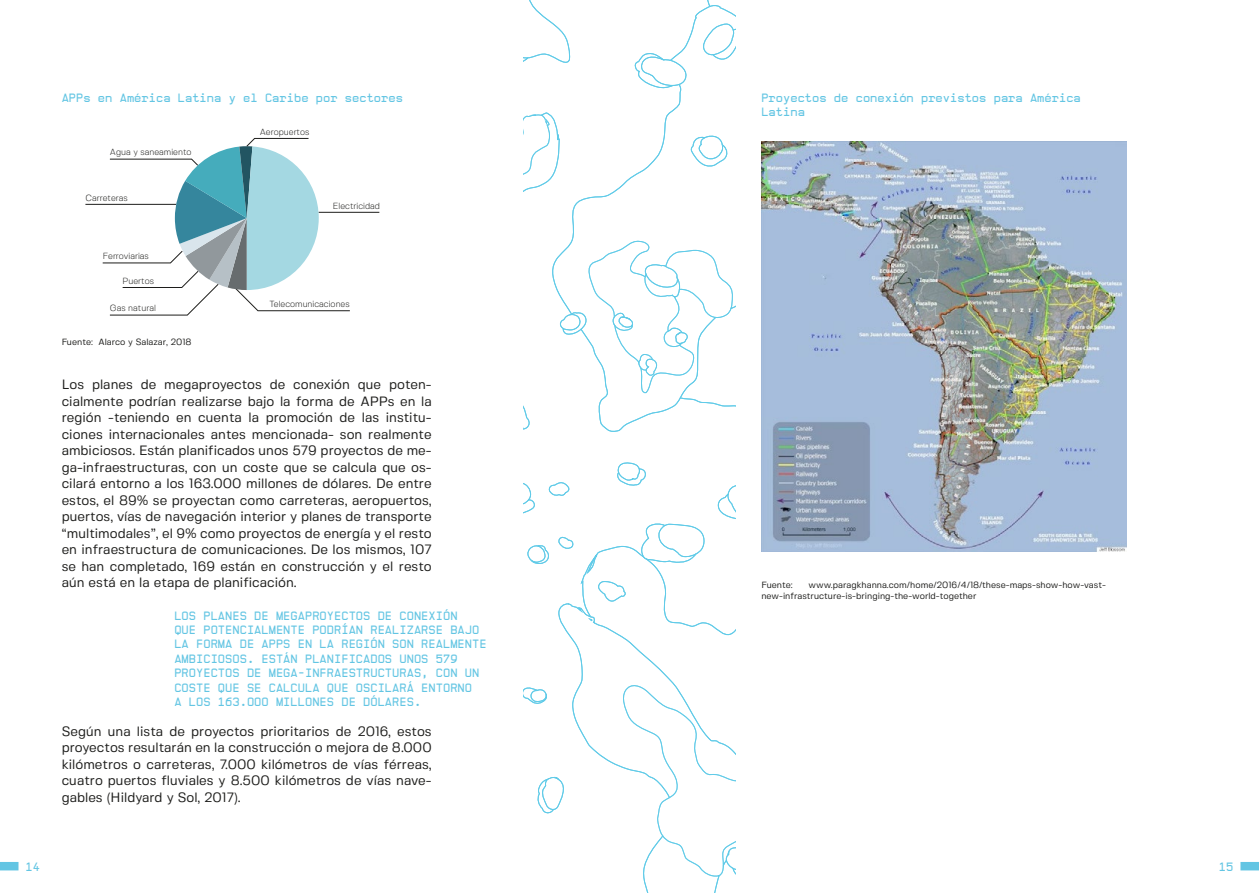
<style>
.page{position:relative;width:1259px;height:893px;background:#fff}
.page>*{position:absolute;margin:0;border:0;box-sizing:border-box;transform-origin:0 0}
.t1{font:13.5px/16.5px "Fivo Sans";color:#1d1d1b;text-align:justify}
.destacado{font:12px/14.4px "Office";color:#63c5e3}
.Recuadros_titulo{font:12px/14.4px "Office";color:#63c5e3}
.Footnote{font:9px/11.2px "Fivo Sans";color:#1d1d1b}
.t2{font:300 8.85px "Fivo Sans";color:#1d1d1b}
</style>
<div class="page">
<svg style="left:523px;top:0;width:106px;height:814px"></svg>
<svg style="left:629px;top:0;width:107px;height:893px"></svg>
<div style="left:0;top:862px;width:18px;height:8px;background:#63c5e3"></div>
<div style="left:1240px;top:862px;width:19px;height:8px;background:#63c5e3"></div>
<img style="left:761px;top:141px;width:365px;height:410px">
<hr style="left:318px;top:212px;width:61px;height:1px;background:#1d1d1b">
<hr style="left:85px;top:204px;width:91px;height:1px;background:#1d1d1b">
<svg style="left:102px;top:138px;width:248px;height:178px"></svg>
<p class="Recuadros_titulo" style="left:62px;top:90px;width:343px">APPs en América Latina y el Caribe por sectores</p>
<p class="t2" style="left:110px;top:147px;width:83px">Agua y saneamiento</p>
<p class="t2" style="left:85px;top:193px;width:44px">Carreteras</p>
<p class="t2" style="left:103px;top:251px;width:47px">Ferroviarias</p>
<p class="t2" style="left:123px;top:275px;width:33px">Puertos</p>
<p class="t2" style="left:110px;top:303px;width:48px">Gas natural</p>
<p class="t2" style="left:260px;top:126px;width:51px">Aeropuertos</p>
<p class="t2" style="left:333px;top:200px;width:48px">Electricidad</p>
<p class="t2" style="left:269px;top:299px;width:82px">Telecomunicaciones</p>
<p class="Footnote" style="left:62px;top:336px;width:131px">Fuente: Alarco y Salazar, 2018</p>
<p class="t1" style="left:62px;top:376px;width:371px">Los planes de megaproyectos de conexión que poten&shy;cialmente podrían realizarse bajo la forma de APPs en la región -teniendo en cuenta la promoción de las institu&shy;ciones internacionales antes mencionada- son realmente ambiciosos. Están planificados unos 579 proyectos de me&shy;ga-infraestructuras, con un coste que se calcula que os&shy;cilará entorno a los 163.000 millones de dólares. De entre estos, el 89% se proyectan como carreteras, aeropuertos, puertos, vías de navegación interior y planes de transporte “multimodales”, el 9% como proyectos de energía y el resto en infraestructura de comunicaciones. De los mismos, 107 se han completado, 169 están en construcción y el resto aún está en la etapa de planificación.</p>
<p class="destacado" style="left:174px;top:608px;width:314px">LOS PLANES DE MEGAPROYECTOS DE CONEXIÓN<br>QUE POTENCIALMENTE PODRÍAN REALIZARSE BAJO LA FORMA DE APPS EN LA REGIÓN SON REALMENTE AMBICIOSOS. ESTÁN PLANIFICADOS UNOS 579<br>PROYECTOS DE MEGA-INFRAESTRUCTURAS, CON UN COSTE QUE SE CALCULA QUE OSCILARÁ ENTORNO<br>A LOS 163.000 MILLONES DE DÓLARES.</p>
<p class="t1" style="left:62px;top:723px;width:371px">Según una lista de proyectos prioritarios de 2016, estos proyectos resultarán en la construcción o mejora de 8.000 kilómetros o carreteras, 7.000 kilómetros de vías férreas, cuatro puertos fluviales y 8.500 kilómetros de vías nave&shy;gables (Hildyard y Sol, 2017).</p>
<p class="Recuadros_titulo" style="left:761px;top:90px;width:321px">Proyectos de conexión previstos para América<br>Latina</p>
<p class="Footnote" style="left:761px;top:579px;width:346px;text-indent:47px">www.paragkhanna.com/home/2016/4/18/these-maps-show-how-vast&shy;new-infrastructure-is-bringing-the-world-together</p>
<p class="Footnote" style="left:761px;top:579px;width:33px">Fuente:</p>
<p class="destacado" style="left:26px;top:859px;width:16px">14</p>
<p class="destacado" style="left:1219px;top:859px;width:16px">15</p>
</div>
